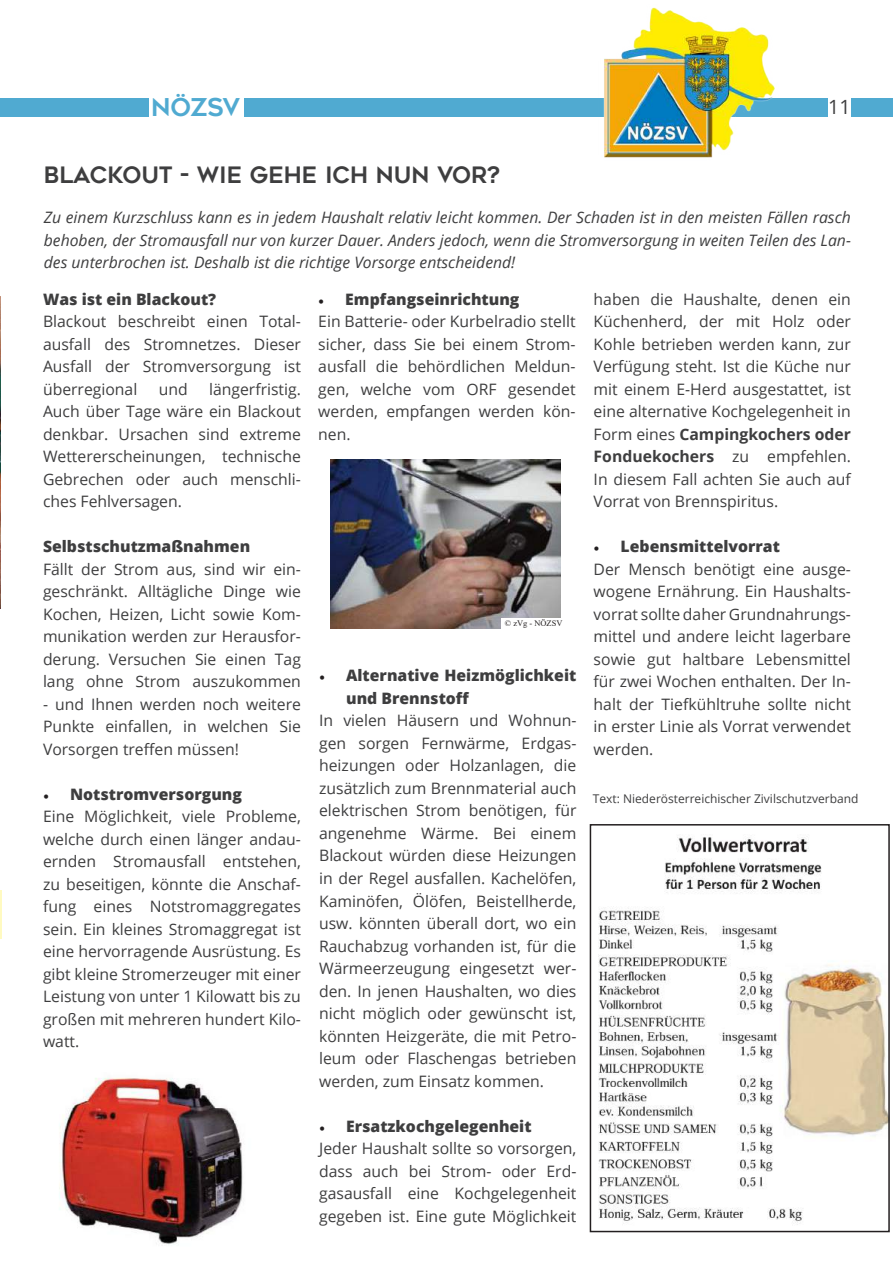
<style>
.page{position:relative;width:893px;height:1263px;background:#fff}
.page>*{position:absolute;margin:0;border:0;box-sizing:border-box;transform-origin:0 0}
.t1{font:24.45px "Geometos";letter-spacing:-.025em;color:#50aad1}
.t2{font:22.5px "Geometos";color:#3e3e3f}
.t3{font:19.65px "Open Sans";color:#3e3e3f}
.t4{font:15.75px/22.5px "Open Sans";color:#3e3e3f;text-align:justify}
.t5{font:italic 15.75px/22.5px "Open Sans";color:#3e3e3f;text-align:justify}
.t6{font:800 15.75px/22.5px "Open Sans";color:#3e3e3f}
.t7{font:12px "Open Sans";color:#3e3e3f}
.t8{font:8.4px "Times New Roman";color:#231f20}
.s1{font-family:"Minion Pro";color:#231f20}
.s2{font-weight:800}
.s3{font-weight:700}
.s4{font-family:"Minion Pro";font-weight:400;color:#231f20}
</style>
<div class="page">
<hr style="left:0;top:890px;width:1px;height:49px;background:#fffac1">
<div style="left:245px;top:98px;width:583px;height:19px;background:#50aad1"></div>
<div style="left:850px;top:98px;width:43px;height:19px;background:#50aad1"></div>
<div style="left:0;top:98px;width:149px;height:19px;background:#50aad1"></div>
<img style="left:0;top:296px;width:1px;height:313px">
<img style="left:330px;top:459px;width:231px;height:169px">
<img style="left:59px;top:1077px;width:184px;height:168px">
<img style="left:599px;top:837px;width:288px;height:388px">
<div style="left:590px;top:824px;width:300px;height:408px;border:2px solid #231f20"></div>
<img style="left:603px;top:7px;width:172px;height:151px">
<div style="left:502px;top:618px;width:72px;height:12px;background:#fff"></div>
<h1 class="t1" style="left:151px;top:94px;width:90px">NÖZSV</h1>
<p class="t3" style="left:828px;top:94px;width:24px">11</p>
<h2 class="t2" style="left:44px;top:162px;width:458px">BLACKOUT - WIE GEHE ICH NUN VOR?</h2>
<p class="t5" style="left:44px;top:206px;width:809px">Zu einem Kurzschluss kann es in jedem Haushalt relativ leicht kommen. Der Schaden ist in den meisten Fällen rasch behoben, der Stromausfall nur von kurzer Dauer. Anders jedoch, wenn die Stromversorgung in weiten Teilen des Lan&shy;des unterbrochen ist. Deshalb ist die richtige Vorsorge entscheidend!</p>
<p class="t6" style="left:43px;top:287px;width:175px">Was ist ein Blackout?</p>
<p class="t4" style="left:43px;top:310px;width:259px">Blackout beschreibt einen Total&shy;ausfall des Stromnetzes. Dieser Ausfall der Stromversorgung ist überregional</p>
<p class="t4" style="left:318px;top:287px;width:259px;text-align:left"><span class="s1">•</span> <span class="s2">Empfangseinrichtung<br></span>Ein Batterie- oder Kurbelradio stellt sicher, dass Sie bei einem Strom&shy;ausfall die behördlichen Meldun&shy;gen, welche vom ORF gesendet werden, empfangen werden kön&shy;nen.</p>
<p class="t4" style="left:594px;top:287px;width:259px">haben die Haushalte, denen ein Küchenherd, der mit Holz oder Kohle betrieben werden kann, zur Verfügung steht. Ist die Küche nur mit einem E-Herd ausgestattet, ist eine alternative Kochgelegenheit in Form eines <span class="s3">Campingkochers oder Fonduekochers</span> zu empfehlen.<br>In diesem Fall achten Sie auch auf Vorrat von Brennspiritus.</p>
<p class="t4" style="left:594px;top:535px;width:259px;text-align:left"><span class="s1">•</span> <span class="s2">Lebensmittelvorrat<br></span>Der Mensch benötigt eine ausge&shy;wogene Ernährung. Ein Haushalts&shy;vorrat sollte daher Grundnahrungs&shy;mittel und andere leicht lagerbare sowie gut haltbare Lebensmittel für zwei Wochen enthalten. Der In&shy;halt der Tiefkühltruhe sollte nicht in erster Linie als Vorrat verwendet werden.</p>
<p class="t7" style="left:593px;top:791px;width:267px">Text: Niederösterreichischer Zivilschutzverband</p>
<p class="t4" style="left:43px;top:377px;width:259px;text-indent:166px">längerfristig.<br>Auch über Tage wäre ein Blackout denkbar. Ursachen sind extreme Wettererscheinungen, technische Gebrechen oder auch menschli&shy;ches Fehlversagen.</p>
<p class="t6" style="left:43px;top:534px;width:209px">Selbstschutzmaßnahmen</p>
<p class="t4" style="left:43px;top:557px;width:259px">Fällt der Strom aus, sind wir ein&shy;geschränkt. Alltägliche Dinge wie Kochen, Heizen, Licht sowie Kom&shy;munikation werden zur Herausfor&shy;derung. Versuchen Sie einen Tag lang ohne Strom auszukommen</p>
<p class="t4" style="left:43px;top:692px;width:259px">- und Ihnen werden noch weitere Punkte einfallen, in welchen Sie Vorsorgen treffen müssen!</p>
<p class="t4" style="left:43px;top:782px;width:259px;text-align:left"><span class="s1">•</span> <span class="s2">Notstromversorgung<br></span>Eine Möglichkeit, viele Probleme, welche durch einen länger andau&shy;ernden Stromausfall entstehen, zu beseitigen, könnte die Anschaf&shy;fung eines Notstromaggregates sein. Ein kleines Stromaggregat ist eine hervorragende Ausrüstung. Es gibt kleine Stromerzeuger mit einer<br>Leistung von unter 1 Kilowatt bis zu großen mit mehreren hundert Kilo&shy;watt.</p>
<p class="t4" style="left:159px;top:377px;width:30px">und</p>
<p class="t8" style="left:505px;top:617px;width:59px">© zVg - NÖZSV</p>
<p class="t6" style="left:346px;top:664px;width:232px;text-indent:-27px"><span class="s4">•</span> Alternative Heizmöglichkeit und Brennstoff</p>
<p class="t4" style="left:319px;top:709px;width:259px">In vielen Häusern und Wohnun&shy;gen sorgen Fernwärme, Erdgas&shy;heizungen oder Holzanlagen, die zusätzlich zum Brennmaterial auch elektrischen Strom benötigen, für angenehme Wärme. Bei einem Blackout würden diese Heizungen in der Regel ausfallen. Kachelöfen, Kaminöfen, Ölöfen, Beistellherde, usw. könnten überall dort, wo ein Rauchabzug vorhanden ist, für die Wärmeerzeugung eingesetzt wer&shy;den. In jenen Haushalten, wo dies nicht möglich oder gewünscht ist, könnten Heizgeräte, die mit Petro&shy;leum oder Flaschengas betrieben werden, zum Einsatz kommen.</p>
<p class="t4" style="left:319px;top:1114px;width:259px;text-align:left"><span class="s1">•</span> <span class="s2">Ersatzkochgelegenheit<br></span>Jeder Haushalt sollte so vorsorgen, dass auch bei Strom- oder Erd&shy;gasausfall eine Kochgelegenheit gegeben ist. Eine gute Möglichkeit</p>
</div>
